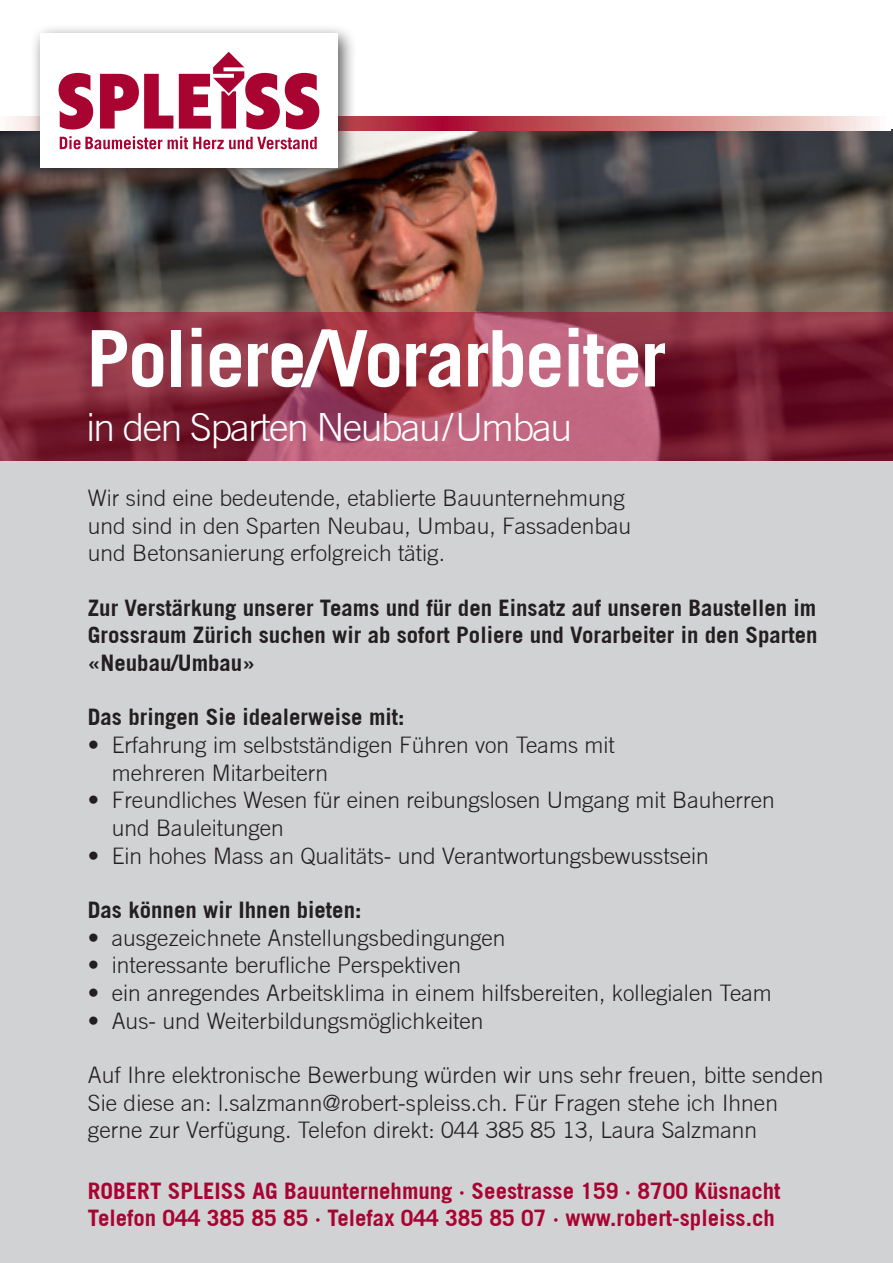
<style>
.page{position:relative;width:893px;height:1263px;background:#fff}
.page>*{position:absolute;margin:0;border:0;box-sizing:border-box;transform-origin:0 0}
.t1{font:700 78px "Trade Gothic";letter-spacing:-.02em;color:#fff}
.t2{font:300 39px "Trade Gothic";letter-spacing:-.04em;color:#fff}
.t3{font:300 22.8px/27.6px "Trade Gothic";color:#231f20}
.t4{font:700 22.8px/27.6px "Trade Gothic";color:#231f20;text-align:justify}
.t5{font:700 22.8px/27.6px "Trade Gothic";color:#a90332}
</style>
<div class="page">
<div style="left:0;top:460px;width:893px;height:803px;background:#d1d2d4"></div>
<img style="left:0;top:130px;width:893px;height:182px">
<svg style="left:0;top:312px;width:893px;height:148px;background:#913549"></svg>
<svg style="left:8px;top:116px;width:869px;height:14px;background:#cd757c"></svg>
<div style="left:30px;top:23px;width:327px;height:164px;background:#231f20;opacity:.75"></div>
<div style="left:40px;top:34px;width:298px;height:134px;background:#fff"></div>
<svg style="left:60px;top:136px;width:102px;height:13px"></svg>
<svg style="left:168px;top:136px;width:149px;height:13px"></svg>
<svg style="left:59px;top:73px;width:34px;height:56px"></svg>
<svg style="left:100px;top:74px;width:73px;height:55px"></svg>
<svg style="left:179px;top:52px;width:140px;height:77px"></svg>
<h1 class="t1" style="left:86px;top:311px;width:581px">Poliere/Vorarbeiter</h1>
<h2 class="t2" style="left:86px;top:404px;width:487px">in den Sparten Neubau/Umbau</h2>
<p class="t3" style="left:88px;top:484px;width:545px">Wir sind eine bedeutende, etablierte Bauunternehmung und sind in den Sparten Neubau, Umbau, Fassadenbau und Betonsanierung erfolgreich tätig.</p>
<p class="t4" style="left:88px;top:593px;width:731px">Zur Verstärkung unserer Teams und für den Einsatz auf unseren Baustellen im Grossraum Zürich suchen wir ab sofort Poliere und Vorarbeiter in den Sparten «Neubau/Umbau»</p>
<p class="t4" style="left:88px;top:703px;width:318px">Das bringen Sie idealerweise mit:</p>
<p class="t3" style="left:112px;top:731px;width:505px;text-indent:-24px">• Erfahrung im selbstständigen Führen von Teams mit mehreren Mitarbeitern</p>
<p class="t3" style="left:112px;top:786px;width:664px;text-indent:-24px">• Freundliches Wesen für einen reibungslosen Umgang mit Bauherren und Bauleitungen</p>
<p class="t3" style="left:88px;top:841px;width:622px">• Ein hohes Mass an Qualitäts- und Verantwortungsbewusstsein</p>
<p class="t4" style="left:88px;top:896px;width:275px">Das können wir Ihnen bieten:</p>
<p class="t3" style="left:88px;top:923px;width:419px">• ausgezeichnete Anstellungsbedingungen</p>
<p class="t3" style="left:88px;top:951px;width:375px">• interessante berufliche Perspektiven</p>
<p class="t3" style="left:88px;top:979px;width:685px">• ein anregendes Arbeitsklima in einem hilfsbereiten, kollegialen Team</p>
<p class="t3" style="left:88px;top:1006px;width:397px">• Aus- und Weiterbildungsmöglichkeiten</p>
<p class="t3" style="left:88px;top:1061px;width:737px">Auf Ihre elektronische Bewerbung würden wir uns sehr freuen, bitte senden<br>Sie diese an: l.salzmann@robert-spleiss.ch. Für Fragen stehe ich Ihnen gerne zur Verfügung. Telefon direkt: 044 385 85 13, Laura Salzmann</p>
<p class="t5" style="left:88px;top:1176px;width:694px">ROBERT SPLEISS AG Bauunternehmung · Seestrasse 159 · 8700 Küsnacht<br>Telefon 044 385 85 85 · Telefax 044 385 85 07 · www.robert-spleiss.ch</p>
</div>
